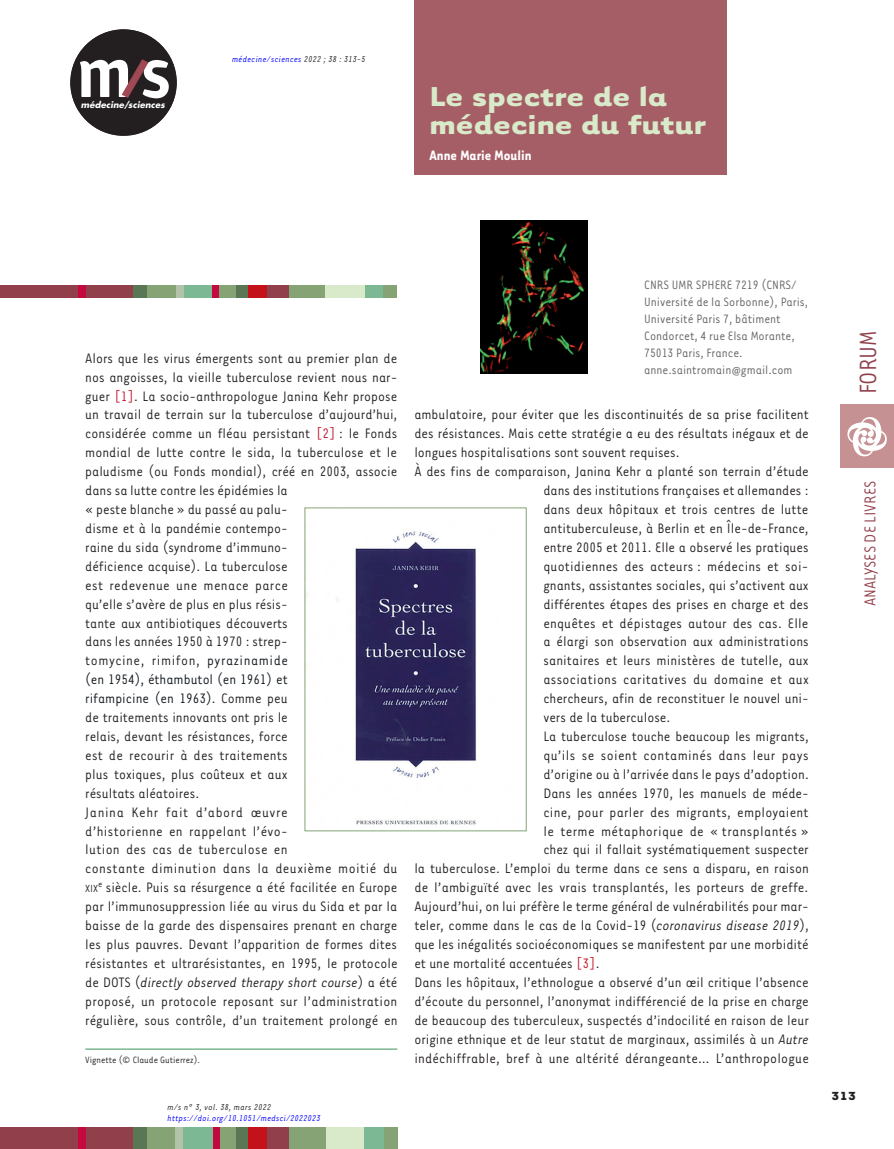
<style>
.page{position:relative;width:894px;height:1149px;background:#fff}
.page>*{position:absolute;margin:0;border:0;box-sizing:border-box;transform-origin:0 0}
.t1{font:700 31.5px/28.2px "Tarzana Wide";color:#d9eaca}
.t2{font:27px "Tarzana Narrow";color:#913f4b}
.t3{font:18px "Tarzana Narrow";color:#913f4b}
.t4{font:15.75px/18.9px "Tarzana Narrow";color:#231f20}
.t5{font:15.75px "Tarzana Narrow";letter-spacing:.025em;color:#231f20}
.t6{font:15.75px "Tarzana Narrow";letter-spacing:.02em;color:#231f20}
.t7{font:700 15.75px "Tarzana Narrow";color:#fff}
.t8{font:13.95px/17px "Tarzana Narrow";color:#636366}
.t9{font:700 13.5px "Tarzana Wide";color:#231f20}
.t10{font:10.5px "Tarzana Narrow";color:#231f20}
.t11{font:italic 9.75px "Tarzana Narrow";letter-spacing:.025em;color:#00f}
.t12{font:italic 9.75px "Tarzana Narrow";letter-spacing:.025em;color:#231f20}
.t13{font:italic 700 8.55px "Futura";letter-spacing:.01em;color:#fff}
.s1{color:#231f20}
.s2{color:#c11527}
.s3{color:#11181e}
.s4{font-size:11.85px}
.s5{font-style:italic}
</style>
<div class="page">
<div style="left:0;top:1127px;width:134px;height:21px;background:#913f4b"></div>
<div style="left:235px;top:1127px;width:13px;height:21px;background:#5a7755"></div>
<div style="left:78px;top:1127px;width:7px;height:21px;background:#c40941"></div>
<div style="left:133px;top:1127px;width:22px;height:21px;background:#5a7755"></div>
<div style="left:147px;top:1127px;width:30px;height:21px;background:#86a375"></div>
<div style="left:175px;top:1127px;width:9px;height:21px;background:#b3c3aa"></div>
<div style="left:183px;top:1127px;width:30px;height:21px;background:#7db894"></div>
<div style="left:217px;top:1127px;width:19px;height:21px;background:#86a375"></div>
<div style="left:213px;top:1127px;width:6px;height:21px;background:#c40941"></div>
<div style="left:248px;top:1127px;width:27px;height:21px;background:#c4121a"></div>
<div style="left:287px;top:1127px;width:39px;height:21px;background:#86a375"></div>
<div style="left:267px;top:1127px;width:21px;height:21px;background:#913f4b"></div>
<div style="left:326px;top:1127px;width:38px;height:21px;background:#d9eaca"></div>
<div style="left:364px;top:1127px;width:20px;height:21px;background:#7db894"></div>
<div style="left:383px;top:1127px;width:14px;height:21px;background:#86a375"></div>
<div style="left:840px;top:404px;width:53px;height:64px;background:#c69193"></div>
<svg style="left:847px;top:417px;width:39px;height:39px"></svg>
<div style="left:414px;top:0;width:312px;height:174px;background:#a55e65"></div>
<div style="left:70px;top:29px;width:107px;height:107px;background:#231f20;border-radius:50%"></div>
<svg style="left:80px;top:60px;width:89px;height:38px"></svg>
<div style="left:0;top:285px;width:134px;height:13px;background:#913f4b"></div>
<div style="left:133px;top:285px;width:17px;height:13px;background:#5a7755"></div>
<div style="left:235px;top:285px;width:13px;height:13px;background:#5a7755"></div>
<div style="left:147px;top:285px;width:29px;height:13px;background:#86a375"></div>
<div style="left:181px;top:285px;width:32px;height:13px;background:#7db894"></div>
<div style="left:364px;top:285px;width:20px;height:13px;background:#7db894"></div>
<div style="left:217px;top:285px;width:19px;height:13px;background:#86a375"></div>
<div style="left:383px;top:285px;width:14px;height:13px;background:#86a375"></div>
<div style="left:287px;top:285px;width:38px;height:13px;background:#86a375"></div>
<div style="left:325px;top:285px;width:39px;height:13px;background:#d9eaca"></div>
<div style="left:176px;top:285px;width:7px;height:13px;background:#b3c3aa"></div>
<div style="left:78px;top:285px;width:7px;height:13px;background:#c40941"></div>
<div style="left:213px;top:285px;width:6px;height:13px;background:#c40941"></div>
<div style="left:248px;top:285px;width:27px;height:13px;background:#c4121a"></div>
<div style="left:267px;top:285px;width:21px;height:13px;background:#913f4b"></div>
<img style="left:480px;top:221px;width:107px;height:153px">
<img style="left:336px;top:531px;width:141px;height:294px">
<hr style="left:85px;top:1048px;width:312px;height:1px;background:#7db894">
<p class="t13" style="left:81px;top:99px;width:85px">médecine/sciences</p>
<p class="t11" style="left:232px;top:54px;width:135px">médecine/sciences <span class="s1">2022 ; 38 : 313-5</span></p>
<h1 class="t1" style="left:429px;top:80px;width:278px">Le spectre de la médecine du futur</h1>
<p class="t7" style="left:429px;top:145px;width:103px">Anne Marie Moulin</p>
<p class="t4" style="left:85px;top:348px;width:314px">Alors que les virus émergents sont au premier plan de nos angoisses, la vieille tuberculose revient nous nar&shy;guer <span class="s2">[1]</span>. La socio-anthropologue Janina Kehr propose un travail de terrain sur la tuberculose d’aujourd’hui, considérée comme un fléau persistant <span class="s2">[2]</span> : le Fonds mondial de lutte contre le sida, la tuberculose et le paludisme (ou Fonds mondial), créé en 2003, associe dans sa lutte contre les épidémies la<br>« peste blanche » du passé au palu-<br>disme et à la pandémie contempo-<br>raine du sida (syndrome d’immuno-<br>déficience acquise). La tuberculose<br>est redevenue une menace parce<br>qu’elle s’avère de plus en plus résis-<br>tante aux antibiotiques découverts<br>dans les années 1950 à 1970 : strep-<br>tomycine, rimifon, <span class="s3">pyrazinamide<br>(en 1954), éthambutol (en 1961) et<br>rifampicine (en 1963).</span> Comme peu<br>de traitements innovants ont pris le<br>relais, devant les résistances, force<br>est de recourir à des traitements<br>plus toxiques, plus coûteux et aux<br>résultats aléatoires.<br>Janina Kehr fait d’abord œuvre<br>d’historienne en rappelant l’évo-<br>lution des cas de tuberculose en<br>constante diminution dans la deuxième moitié du <span class="s4">xix</span><sup>e</sup> siècle. Puis sa résurgence a été facilitée en Europe par l’immunosuppression liée au virus du Sida et par la baisse de la garde des dispensaires prenant en charge les plus pauvres. Devant l’apparition de formes dites résistantes et ultrarésistantes, en 1995, le protocole de DOTS (<span class="s5">directly observed therapy short course</span>) a été proposé, un protocole reposant sur l’administration régulière, sous contrôle, d’un traitement prolongé en</p>
<p class="t10" style="left:85px;top:1052px;width:116px">Vignette (© Claude Gutierrez).</p>
<p class="t12" style="left:167px;top:1100px;width:105px">m/s n° 3, vol. 38, mars 2022</p>
<p class="t11" style="left:167px;top:1112px;width:155px">https://doi.org/10.1051/medsci/2022023</p>
<p class="t8" style="left:644px;top:276px;width:165px">CNRS UMR SPHERE 7219 (CNRS/<br>Université de la Sorbonne), Paris,<br>Université Paris 7, bâtiment<br>Condorcet, 4 rue Elsa Morante,<br>75013 Paris, France. anne.saintromain@gmail.com</p>
<p class="t4" style="left:414px;top:404px;width:396px">ambulatoire, pour éviter que les discontinuités de sa prise facilitent</p>
<p class="t4" style="left:414px;top:423px;width:396px">des résistances. Mais cette stratégie a eu des résultats inégaux et de</p>
<p class="t4" style="left:414px;top:442px;width:266px">longues hospitalisations sont souvent requises.</p>
<p class="t4" style="left:414px;top:461px;width:396px">À des fins de comparaison, Janina Kehr a planté son terrain d’étude</p>
<p class="t4" style="left:543px;top:480px;width:267px">dans des institutions françaises et allemandes :</p>
<p class="t4" style="left:543px;top:499px;width:266px">dans deux hôpitaux et trois centres de lutte</p>
<p class="t4" style="left:543px;top:518px;width:267px">antituberculeuse, à Berlin et en Île-de-France,</p>
<p class="t4" style="left:543px;top:537px;width:267px">entre 2005 et 2011. Elle a observé les pratiques</p>
<p class="t4" style="left:543px;top:556px;width:266px">quotidiennes des acteurs : médecins et soi-</p>
<p class="t4" style="left:543px;top:574px;width:267px">gnants, assistantes sociales, qui s’activent aux</p>
<p class="t4" style="left:543px;top:593px;width:267px">différentes étapes des prises en charge et des</p>
<p class="t4" style="left:543px;top:612px;width:266px">enquêtes et dépistages autour des cas. Elle</p>
<p class="t4" style="left:543px;top:631px;width:267px">a élargi son observation aux administrations</p>
<p class="t4" style="left:543px;top:650px;width:267px">sanitaires et leurs ministères de tutelle, aux</p>
<p class="t6" style="left:543px;top:670px;width:267px">associations caritatives du domaine et aux</p>
<p class="t4" style="left:543px;top:688px;width:267px">chercheurs, afin de reconstituer le nouvel uni-</p>
<p class="t4" style="left:543px;top:707px;width:128px">vers de la tuberculose.</p>
<p class="t4" style="left:543px;top:726px;width:267px">La tuberculose touche beaucoup les migrants,</p>
<p class="t5" style="left:543px;top:745px;width:267px">qu’ils se soient contaminés dans leur pays</p>
<p class="t4" style="left:543px;top:763px;width:267px">d’origine ou à l’arrivée dans le pays d’adoption.</p>
<p class="t4" style="left:543px;top:782px;width:267px">Dans les années 1970, les manuels de méde-</p>
<p class="t4" style="left:543px;top:801px;width:267px">cine, pour parler des migrants, employaient</p>
<p class="t5" style="left:543px;top:821px;width:267px">le terme métaphorique de « transplantés »</p>
<p class="t4" style="left:543px;top:839px;width:267px">chez qui il fallait systématiquement suspecter</p>
<p class="t4" style="left:414px;top:858px;width:396px">la tuberculose. L’emploi du terme dans ce sens a disparu, en raison</p>
<p class="t4" style="left:414px;top:877px;width:395px">de l’ambiguïté avec les vrais transplantés, les porteurs de greffe.</p>
<p class="t4" style="left:414px;top:896px;width:395px">Aujourd’hui, on lui préfère le terme général de vulnérabilités pour mar-</p>
<p class="t4" style="left:414px;top:915px;width:396px">teler, comme dans le cas de la Covid-19 (<span class="s5">coronavirus disease 2019</span>),</p>
<p class="t4" style="left:414px;top:934px;width:396px">que les inégalités socioéconomiques se manifestent par une morbidité</p>
<p class="t4" style="left:414px;top:952px;width:186px">et une mortalité accentuées <span class="s2">[3]</span>.</p>
<p class="t4" style="left:414px;top:971px;width:396px">Dans les hôpitaux, l’ethnologue a observé d’un œil critique l’absence</p>
<p class="t4" style="left:414px;top:990px;width:396px">d’écoute du personnel, l’anonymat indifférencié de la prise en charge</p>
<p class="t4" style="left:414px;top:1009px;width:396px">de beaucoup des tuberculeux, suspectés d’indocilité en raison de leur</p>
<p class="t4" style="left:414px;top:1028px;width:396px">origine ethnique et de leur statut de marginaux, assimilés à un <span class="s5">Autre</span></p>
<p class="t4" style="left:414px;top:1047px;width:396px">indéchiffrable, bref à une altérité dérangeante… L’anthropologue</p>
<h2 class="t2" style="left:851px;top:394px;width:65px;rotate:-90deg">FORUM</h2>
<p class="t3" style="left:858px;top:606px;width:127px;rotate:-90deg">ANALYSES DE LIVRES</p>
<p class="t9" style="left:830px;top:1087px;width:26px">313</p>
</div>
